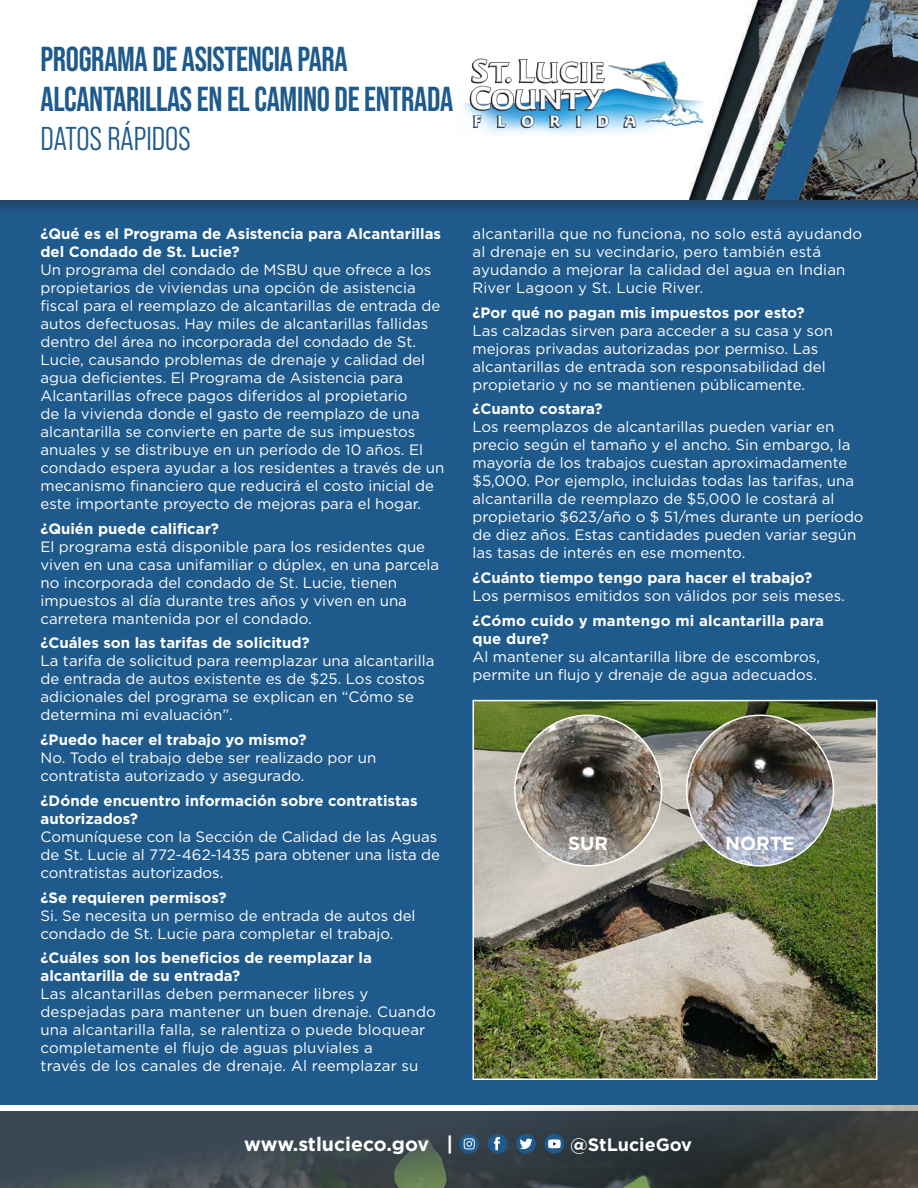
<style>
.page{position:relative;width:918px;height:1188px;background:#fff}
.page>*{position:absolute;margin:0;border:0;box-sizing:border-box;transform-origin:0 0}
.t1{font:700 34.65px/39.6px "Bebas Neue Pro";letter-spacing:-.01em;color:#1f5a8c;scale:.95 1}
.t2{font:33px "Bebas Neue Pro Middle";color:#1f5a8c}
.t3{font:700 19.5px "Gotham";color:#fff}
.t4{font:700 18.9px "Gotham";color:#fff}
.t5{font:700 18px "Gotham";color:#fff}
.t6{font:15px/18px "Gotham";color:#fff}
.t7{font:700 15px/18px "Gotham";color:#fff}
</style>
<div class="page">
<img style="left:0;top:1105px;width:918px;height:83px">
<div style="left:0;top:0;width:918px;height:1105px;background:#1f5a8c"></div>
<div style="left:0;top:0;width:918px;height:214px;background:#231f20;opacity:.35"></div>
<img style="left:0;top:0;width:918px;height:200px">
<img style="left:454px;top:52px;width:254px;height:88px">
<img style="left:475px;top:703px;width:400px;height:374px">
<div style="left:472px;top:700px;width:406px;height:380px;border:2px solid #fff"></div>
<img style="left:515px;top:715px;width:147px;height:151px">
<img style="left:687px;top:715px;width:146px;height:151px">
<svg style="left:459px;top:1134px;width:20px;height:20px"></svg>
<svg style="left:464px;top:1138px;width:11px;height:11px"></svg>
<div style="left:488px;top:1134px;width:19px;height:20px;background:#1f5a8c;border-radius:50%"></div>
<svg style="left:494px;top:1137px;width:6px;height:13px"></svg>
<div style="left:516px;top:1134px;width:20px;height:20px;background:#1f5a8c;border-radius:50%"></div>
<svg style="left:520px;top:1139px;width:12px;height:10px"></svg>
<div style="left:545px;top:1134px;width:19px;height:20px;background:#1f5a8c;border-radius:50%"></div>
<svg style="left:548px;top:1139px;width:13px;height:9px"></svg>
<p class="t1" style="left:40px;top:39px;width:436px">PROGRAMA DE ASISTENCIA PARA<br>ALCANTARILLAS EN EL CAMINO DE ENTRADA</p>
<p class="t2" style="left:40px;top:120px;width:152px">DATOS RÁPIDOS</p>
<p class="t7" style="left:40px;top:224px;width:402px">¿Qué es el Programa de Asistencia para Alcantarillas del Condado de St. Lucie?</p>
<p class="t6" style="left:40px;top:260px;width:405px">Un programa del condado de MSBU que ofrece a los propietarios de viviendas una opción de asistencia fiscal para el reemplazo de alcantarillas de entrada de autos defectuosas. Hay miles de alcantarillas fallidas dentro del área no incorporada del condado de St.<br>Lucie, causando problemas de drenaje y calidad del agua deficientes. El Programa de Asistencia para Alcantarillas ofrece pagos diferidos al propietario<br>de la vivienda donde el gasto de reemplazo de una alcantarilla se convierte en parte de sus impuestos anuales y se distribuye en un período de 10 años. El condado espera ayudar a los residentes a través de un mecanismo financiero que reducirá el costo inicial de este importante proyecto de mejoras para el hogar.</p>
<p class="t7" style="left:40px;top:519px;width:180px">¿Quién puede calificar?</p>
<p class="t6" style="left:40px;top:537px;width:400px">El programa está disponible para los residentes que viven en una casa unifamiliar o dúplex, en una parcela no incorporada del condado de St. Lucie, tienen impuestos al día durante tres años y viven en una carretera mantenida por el condado.</p>
<p class="t7" style="left:40px;top:634px;width:271px">¿Cuáles son las tarifas de solicitud?</p>
<p class="t6" style="left:40px;top:652px;width:395px">La tarifa de solicitud para reemplazar una alcantarilla de entrada de autos existente es de $25. Los costos adicionales del programa se explican en “Cómo se determina mi evaluación”.</p>
<p class="t7" style="left:40px;top:731px;width:268px">¿Puedo hacer el trabajo yo mismo?</p>
<p class="t6" style="left:40px;top:748px;width:337px">No. Todo el trabajo debe ser realizado por un contratista autorizado y asegurado.</p>
<p class="t7" style="left:40px;top:791px;width:379px">¿Dónde encuentro información sobre contratistas autorizados?</p>
<p class="t6" style="left:40px;top:827px;width:401px">Comuníquese con la Sección de Calidad de las Aguas de St. Lucie al 772-462-1435 para obtener una lista de contratistas autorizados.</p>
<p class="t7" style="left:40px;top:888px;width:187px">¿Se requieren permisos?</p>
<p class="t6" style="left:40px;top:906px;width:377px">Si. Se necesita un permiso de entrada de autos del condado de St. Lucie para completar el trabajo.</p>
<p class="t7" style="left:40px;top:949px;width:333px">¿Cuáles son los beneficios de reemplazar la alcantarilla de su entrada?</p>
<p class="t6" style="left:40px;top:985px;width:397px">Las alcantarillas deben permanecer libres y despejadas para mantener un buen drenaje. Cuando una alcantarilla falla, se ralentiza o puede bloquear completamente el flujo de aguas pluviales a<br>través de los canales de drenaje. Al reemplazar su</p>
<p class="t6" style="left:472px;top:224px;width:391px">alcantarilla que no funciona, no solo está ayudando al drenaje en su vecindario, pero también está ayudando a mejorar la calidad del agua en Indian River Lagoon y St. Lucie River.</p>
<p class="t7" style="left:472px;top:303px;width:334px">¿Por qué no pagan mis impuestos por esto?</p>
<p class="t6" style="left:472px;top:321px;width:362px">Las calzadas sirven para acceder a su casa y son mejoras privadas autorizadas por permiso. Las alcantarillas de entrada son responsabilidad del propietario y no se mantienen públicamente.</p>
<p class="t7" style="left:472px;top:400px;width:132px">¿Cuanto costara?</p>
<p class="t6" style="left:472px;top:418px;width:393px">Los reemplazos de alcantarillas pueden variar en precio según el tamaño y el ancho. Sin embargo, la mayoría de los trabajos cuestan aproximadamente $5,000. Por ejemplo, incluidas todas las tarifas, una alcantarilla de reemplazo de $5,000 le costará al propietario $623/año o $ 51/mes durante un período de diez años. Estas cantidades pueden variar según las tasas de interés en ese momento.</p>
<p class="t7" style="left:472px;top:569px;width:341px">¿Cuánto tiempo tengo para hacer el trabajo?</p>
<p class="t6" style="left:472px;top:586px;width:374px">Los permisos emitidos son válidos por seis meses.</p>
<p class="t7" style="left:472px;top:611px;width:353px">¿Cómo cuido y mantengo mi alcantarilla para que dure?</p>
<p class="t6" style="left:472px;top:647px;width:349px">Al mantener su alcantarilla libre de escombros, permite un flujo y drenaje de agua adecuados.</p>
<p class="t4" style="left:568px;top:831px;width:42px">SUR</p>
<p class="t4" style="left:725px;top:831px;width:71px">NORTE</p>
<p class="t3" style="left:244px;top:1131px;width:211px">www.stlucieco.gov |</p>
<p class="t5" style="left:570px;top:1132px;width:123px">@StLucieGov</p>
</div>
